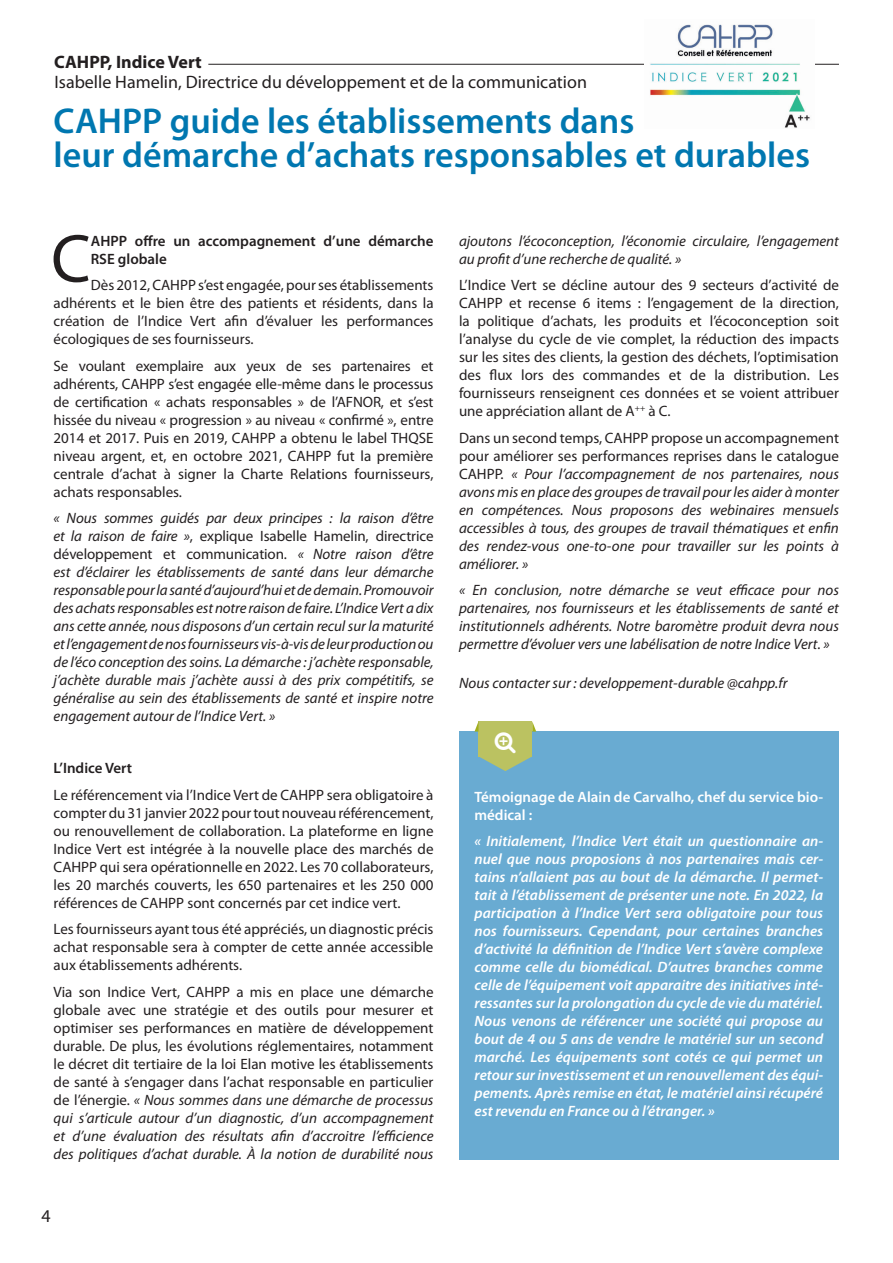
<style>
.page{position:relative;width:893px;height:1263px;background:#fff}
.page>*{position:absolute;margin:0;border:0;box-sizing:border-box;transform-origin:0 0}
.t1{font:68.4px "Myriad Pro";color:#231f20}
.t2{font:600 36px "Myriad Pro";color:#0077b0}
.t3{font:18px "Myriad Pro";color:#231f20}
.t4{font:700 18px "Myriad Pro";color:#231f20}
.t5{font:15px/18px "Myriad Pro";color:#231f20;text-align:justify}
.t6{font:italic 15px/18px "Myriad Pro";color:#231f20;text-align:justify}
.t7{font:italic 600 15px/18px "Myriad Pro";color:#fff;text-align:justify}
.t8{font:600 15px/18px "Myriad Pro";color:#231f20}
.t9{font:600 15px/18px "Myriad Pro";color:#fff}
.s1{font-style:normal}
.s2{font-style:italic}
</style>
<div class="page">
<hr style="left:208px;top:64px;width:631px;height:1px;background:#231f20">
<div style="left:459px;top:731px;width:380px;height:429px;background:#69abd2"></div>
<img style="left:645px;top:24px;width:170px;height:104px">
<svg style="left:474px;top:721px;width:62px;height:50px"></svg>
<p class="t4" style="left:54px;top:50px;width:149px">CAHPP, Indice Vert</p>
<p class="t3" style="left:55px;top:70px;width:534px">Isabelle Hamelin, Directrice du développement et de la communication</p>
<p class="t2" style="left:54px;top:98px;width:582px">CAHPP guide les établissements dans</p>
<p class="t2" style="left:54px;top:132px;width:758px">leur démarche d’achats responsables et durables</p>
<p class="t1" style="left:51px;top:217px;width:41px">C</p>
<p class="t8" style="left:91px;top:231px;width:344px">AHPP offre un accompagnement d’une démarche<br>RSE globale</p>
<p class="t5" style="left:54px;top:276px;width:381px;text-indent:37px">Dès 2012, CAHPP s’est engagée, pour ses établissements adhérents et le bien être des patients et résidents, dans la création de l’Indice Vert afin d’évaluer les performances écologiques de ses fournisseurs.</p>
<p class="t5" style="left:54px;top:356px;width:381px">Se voulant exemplaire aux yeux de ses partenaires et adhérents, CAHPP s’est engagée elle-même dans le processus de certification « achats responsables » de l’AFNOR, et s’est hissée du niveau « progression » au niveau « confirmé », entre 2014 et 2017. Puis en 2019, CAHPP a obtenu le label THQSE niveau argent, et, en octobre 2021, CAHPP fut la première centrale d’achat à signer la Charte Relations fournisseurs, achats responsables.</p>
<p class="t6" style="left:54px;top:509px;width:381px">« Nous sommes guidés par deux principes : la raison d’être et la raison de faire »<span class="s1">, explique Isabelle Hamelin, directrice développement et communication.</span> « Notre raison d’être est d’éclairer les établissements de santé dans leur démarche responsable pour la santé d’aujourd’hui et de demain. Promouvoir des achats responsables est notre raison de faire. L’Indice Vert a dix ans cette année, nous disposons d’un certain recul sur la maturité et l’engagement de nos fournisseurs vis-à-vis de leur production ou de l’éco conception des soins. La démarche : j’achète responsable, j’achète durable mais j’achète aussi à des prix compétitifs, se généralise au sein des établissements de santé et inspire notre engagement autour de l’Indice Vert. »</p>
<p class="t8" style="left:54px;top:759px;width:80px">L’Indice Vert</p>
<p class="t5" style="left:54px;top:785px;width:381px">Le référencement via l’Indice Vert de CAHPP sera obligatoire à compter du 31 janvier 2022 pour tout nouveau référencement, ou renouvellement de collaboration. La plateforme en ligne Indice Vert est intégrée à la nouvelle place des marchés de CAHPP qui sera opérationnelle en 2022. Les 70 collaborateurs, les 20 marchés couverts, les 650 partenaires et les 250 000 références de CAHPP sont concernés par cet indice vert.</p>
<p class="t5" style="left:54px;top:920px;width:381px">Les fournisseurs ayant tous été appréciés, un diagnostic précis achat responsable sera à compter de cette année accessible aux établissements adhérents.</p>
<p class="t5" style="left:54px;top:982px;width:381px">Via son Indice Vert, CAHPP a mis en place une démarche globale avec une stratégie et des outils pour mesurer et optimiser ses performances en matière de développement durable. De plus, les évolutions réglementaires, notamment le décret dit tertiaire de la loi Elan motive les établissements de santé à s’engager dans l’achat responsable en particulier de l’énergie. <span class="s2">« Nous sommes dans une démarche de processus qui s’articule autour d’un diagnostic, d’un accompagnement et d’une évaluation des résultats afin d’accroitre l’efficience des politiques d’achat durable. À la notion de durabilité nous</span></p>
<p class="t3" style="left:41px;top:1205px;width:11px">4</p>
<p class="t6" style="left:459px;top:231px;width:381px">ajoutons l’écoconception, l’économie circulaire, l’engagement au profit d’une recherche de qualité. »</p>
<p class="t5" style="left:459px;top:276px;width:381px">L’Indice Vert se décline autour des 9 secteurs d’activité de CAHPP et recense 6 items : l’engagement de la direction, la politique d’achats, les produits et l’écoconception soit l’analyse du cycle de vie complet, la réduction des impacts sur les sites des clients, la gestion des déchets, l’optimisation des flux lors des commandes et de la distribution. Les fournisseurs renseignent ces données et se voient attribuer une appréciation allant de A<sup>++</sup> à C.</p>
<p class="t6" style="left:459px;top:428px;width:381px"><span class="s1">Dans un second temps, CAHPP propose un accompagnement pour améliorer ses performances reprises dans le catalogue CAHPP.</span> « Pour l’accompagnement de nos partenaires, nous avons mis en place des groupes de travail pour les aider à monter en compétences. Nous proposons des webinaires mensuels accessibles à tous, des groupes de travail thématiques et enfin des rendez-vous one-to-one pour travailler sur les points à améliorer. »</p>
<p class="t6" style="left:459px;top:581px;width:381px">« En conclusion, notre démarche se veut efficace pour nos partenaires, nos fournisseurs et les établissements de santé et institutionnels adhérents. Notre baromètre produit devra nous permettre d’évoluer vers une labélisation de notre Indice Vert. »</p>
<p class="t6" style="left:459px;top:674px;width:330px">Nous contacter sur : developpement-durable @cahpp.fr</p>
<p class="t9" style="left:474px;top:787px;width:350px">Témoignage de Alain de Carvalho, chef du service bio&shy;médical :</p>
<p class="t7" style="left:474px;top:831px;width:350px">« Initialement, l’Indice Vert était un questionnaire an&shy;nuel que nous proposions à nos partenaires mais cer&shy;tains n’allaient pas au bout de la démarche. Il permet&shy;tait à l’établissement de présenter une note. En 2022, la participation à l’Indice Vert sera obligatoire pour tous nos fournisseurs. Cependant, pour certaines branches d’activité la définition de l’Indice Vert s’avère complexe comme celle du biomédical. D’autres branches comme celle de l’équipement voit apparaitre des initiatives inté&shy;ressantes sur la prolongation du cycle de vie du matériel.<br>Nous venons de référencer une société qui propose au bout de 4 ou 5 ans de vendre le matériel sur un second marché. Les équipements sont cotés ce qui permet un retour sur investissement et un renouvellement des équi&shy;pements. Après remise en état, le matériel ainsi récupéré est revendu en France ou à l’étranger. »</p>
</div>
